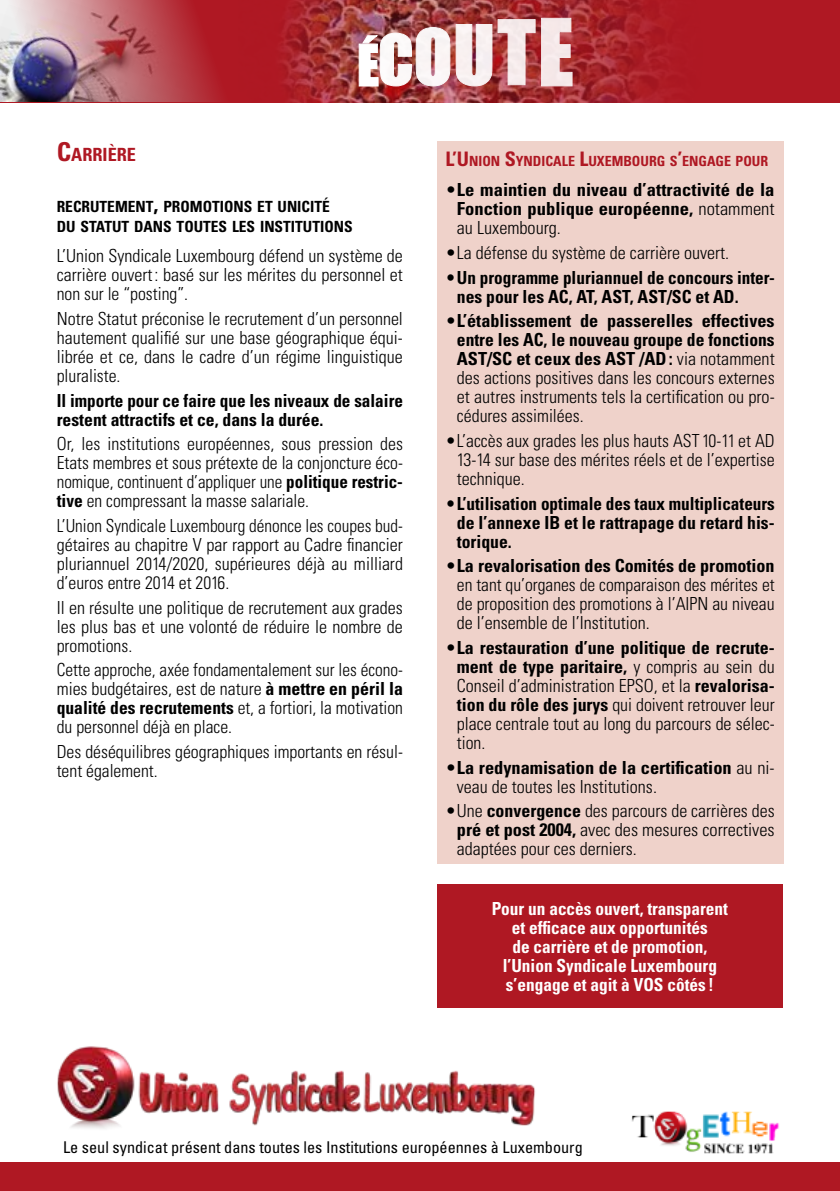
<style>
.page{position:relative;width:840px;height:1191px;background:#fff}
.page>*{position:absolute;margin:0;border:0;box-sizing:border-box;transform-origin:0 0}
.t1{font:700 condensed 18.2px "Univers";color:#af1823}
.t2{font:300 condensed 18px/19px "Univers";color:#000;text-align:justify}
.t3{font:700 condensed 18px/19px "Univers";color:#000;text-align:justify;scale:.95 1}
.t4{font:300 condensed 18px/19px "Univers";color:#000;text-align:justify;scale:.95 1}
.t5{font:300 condensed 18px/19px "Univers";color:#000;text-align:justify;scale:.96 1}
.t6{font:700 condensed 18px/19px "Univers";color:#fff;text-align:center;scale:.96 1}
.t7{font:700 condensed 18px/19px "Univers";color:#000;text-align:justify}
.t8{font:700 condensed 18px/19px "Univers";color:#000;scale:.96 1}
.t9{font:condensed 16.2px "Univers";color:#000}
.t10{font:700 condensed 15.4px/20px "Univers";color:#000}
.t11{font:700 condensed 14px "Univers";color:#af1823}
.s1{font-size:26px}
.s2{font-size:22px}
.s3{font-weight:700}
.s4{font-size:20px}
.s5{font-weight:300}
</style>
<div class="page">
<img style="left:0;top:0;width:839px;height:102px">
<div style="left:0;top:1162px;width:839px;height:29px;background:#af1823"></div>
<img style="left:57px;top:1046px;width:479px;height:83px">
<img style="left:631px;top:1111px;width:149px;height:43px">
<img style="left:238px;top:0;width:474px;height:102px">
<img style="left:358px;top:18px;width:214px;height:69px">
<div style="left:437px;top:142px;width:345px;height:722px;background:#efd2ca"></div>
<div style="left:437px;top:884px;width:345px;height:123px;background:#af1823"></div>
<p class="t1" style="left:57px;top:143px;width:81px"><span class="s1">C</span>ARRIÈRE</p>
<p class="t10" style="left:57px;top:196px;width:296px">RECRUTEMENT<span class="s2">,</span> PROMOTIONS ET UNICITÉ<br>DU STATUT DANS TOUTES LES INSTITUTIONS</p>
<p class="t2" style="left:57px;top:246px;width:347px">L’Union Syndicale Luxembourg défend un système de carrière ouvert: basé sur les mérites du personnel et non sur le “posting”.</p>
<p class="t2" style="left:57px;top:309px;width:347px">Notre Statut préconise le recrutement d’un personnel hautement qualifié sur une base géographique équi&shy;librée et ce, dans le cadre d’un régime linguistique pluraliste.</p>
<p class="t3" style="left:57px;top:390px;width:366px">Il importe pour ce faire que les niveaux de salaire restent attractifs et ce, dans la durée.</p>
<p class="t2" style="left:57px;top:434px;width:347px">Or, les institutions européennes, sous pression des Etats membres et sous prétexte de la conjoncture éco&shy;nomique, continuent d’appliquer une <span class="s3">politique restric&shy;tive</span> en compressant la masse salariale.</p>
<p class="t4" style="left:57px;top:516px;width:366px">L’Union Syndicale Luxembourg dénonce les coupes bud&shy;gétaires au chapitre V par rapport au Cadre financier pluriannuel 2014/2020, supérieures déjà au milliard d’euros entre 2014 et 2016.</p>
<p class="t2" style="left:57px;top:597px;width:347px">Il en résulte une politique de recrutement aux grades les plus bas et une volonté de réduire le nombre de promotions.</p>
<p class="t5" style="left:57px;top:660px;width:362px">Cette approche, axée fondamentalement sur les écono&shy;mies budgétaires, est de nature <span class="s3">à mettre en péril la qualité des recrutements</span> et, a fortiori, la motivation du personnel déjà en place.</p>
<p class="t2" style="left:57px;top:742px;width:346px">Des déséquilibres géographiques importants en résul&shy;tent également.</p>
<p class="t11" style="left:445px;top:152px;width:324px"><span class="s4">L’U</span>NION <span class="s4">S</span>YNDICALE <span class="s4">L</span>UXEMBOURG S<span class="s4">’</span>ENGAGE POUR</p>
<p class="t7" style="left:456px;top:180px;width:319px;text-indent:-11px"><span class="s5">•</span>Le maintien du niveau d’attractivité de la Fonction publique européenne, <span class="s5">notamment au Luxembourg.</span></p>
<p class="t2" style="left:445px;top:243px;width:285px">•La défense du système de carrière ouvert.</p>
<p class="t8" style="left:456px;top:267px;width:331px;text-indent:-11px"><span class="s5">•</span>Un programme pluriannuel de concours inter&shy;nes pour les AC, AT, AST, AST/SC et AD.</p>
<p class="t2" style="left:456px;top:311px;width:319px;text-indent:-11px">•<span class="s3">L’établissement de passerelles effectives entre les AC, le nouveau groupe de fonctions AST/SC et ceux des AST /AD:</span> via notamment des actions positives dans les concours externes et autres instruments tels la certification ou pro&shy;cédures assimilées.</p>
<p class="t2" style="left:456px;top:431px;width:319px;text-indent:-11px">•L’accès aux grades les plus hauts AST 10-11 et AD 13-14 sur base des mérites réels et de l’expertise technique.</p>
<p class="t3" style="left:456px;top:493px;width:336px;text-indent:-11px"><span class="s5">•</span>L’utilisation optimale des taux multiplicateurs de l’annexe IB et le rattrapage du retard his&shy;torique.</p>
<p class="t2" style="left:456px;top:556px;width:319px;text-indent:-11px">•<span class="s3">La revalorisation des Comités de promotion </span>en tant qu’organes de comparaison des mérites et de proposition des promotions à l’AIPN au niveau de l’ensemble de l’Institution.</p>
<p class="t2" style="left:456px;top:638px;width:319px;text-indent:-11px">•<span class="s3">La restauration d’une politique de recrute&shy;ment de type paritaire,</span> y compris au sein du Conseil d’administration EPSO, et la <span class="s3">revalorisa&shy;tion du rôle des jurys</span> qui doivent retrouver leur place centrale tout au long du parcours de sélec&shy;tion.</p>
<p class="t2" style="left:456px;top:757px;width:319px;text-indent:-11px">•<span class="s3">La redynamisation de la certification</span> au ni&shy;veau de toutes les Institutions.</p>
<p class="t2" style="left:456px;top:801px;width:319px;text-indent:-11px">•Une <span class="s3">convergence</span> des parcours de carrières des <span class="s3">pré et post 2004,</span> avec des mesures correctives adaptées pour ces derniers.</p>
<p class="t6" style="left:491px;top:898px;width:247px">Pour un accès ouvert, transparent et efficace aux opportunités<br>de carrière et de promotion, l’Union Syndicale Luxembourg s’engage et agit à VOS côtés !</p>
<p class="t9" style="left:63px;top:1137px;width:521px">Le seul syndicat présent dans toutes les Institutions européennes à Luxembourg</p>
</div>
